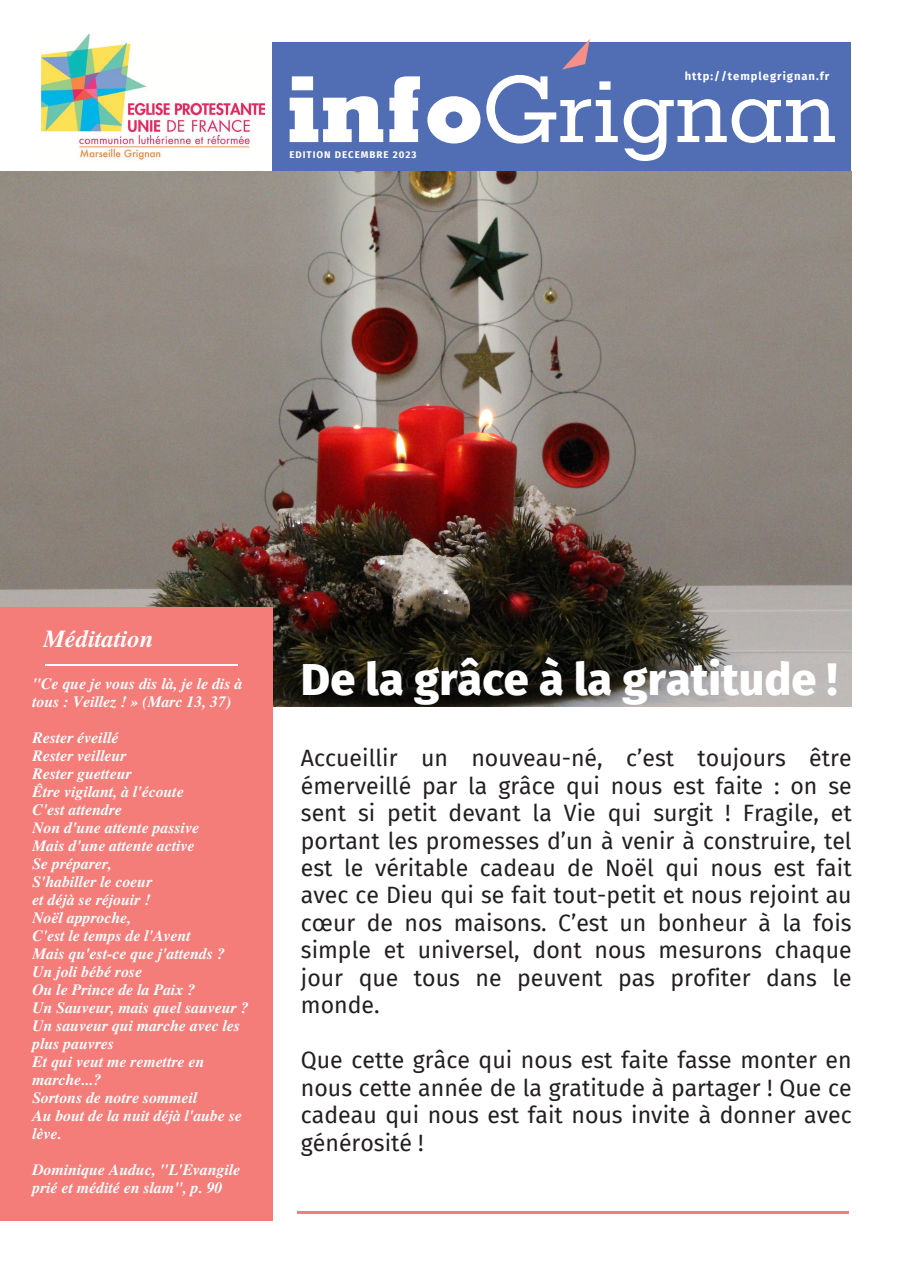
<style>
.page{position:relative;width:897px;height:1272px;background:#fff}
.page>*{position:absolute;margin:0;border:0;box-sizing:border-box;transform-origin:0 0}
.t1{font:800 45px "Fira Sans";color:#fff}
.t2{font:italic 700 24.45px "Te X Gyre Termes";color:#fff}
.t3{font:23.1px/27.5px "Fira Sans";color:#231f20;text-align:justify}
.t4{font:italic 700 15.75px/18px "Te X Gyre Termes";color:#fff}
.t5{font:700 11.25px "Fira Sans";letter-spacing:.085em;color:#fff}
.t6{font:700 9.75px "Fira Sans";letter-spacing:.095em;color:#fff}
</style>
<div class="page">
<div style="left:272px;top:43px;width:578px;height:138px;background:#516db4"></div>
<svg style="left:562px;top:39px;width:28px;height:31px"></svg>
<img style="left:41px;top:35px;width:223px;height:126px">
<svg style="left:290px;top:75px;width:545px;height:86px"></svg>
<hr style="left:298px;top:1211px;width:550px;height:2px;background:#f47d7a">
<img style="left:0;top:171px;width:851px;height:536px">
<div style="left:0;top:607px;width:272px;height:613px;background:#f47d7a"></div>
<hr style="left:46px;top:664px;width:191px;height:1px;background:#fff">
<p class="t6" style="left:289px;top:149px;width:128px">EDITION DECEMBRE 2023</p>
<p class="t5" style="left:685px;top:70px;width:146px">http://templegrignan.fr</p>
<p class="t2" style="left:44px;top:620px;width:111px">Méditation</p>
<p class="t4" style="left:33px;top:673px;width:211px">"Ce que je vous dis là, je le dis à tous : Veillez ! » (Marc 13, 37)</p>
<p class="t4" style="left:33px;top:727px;width:88px">Rester éveillé</p>
<p class="t4" style="left:33px;top:745px;width:96px">Rester veilleur</p>
<p class="t4" style="left:33px;top:763px;width:101px">Rester guetteur</p>
<p class="t4" style="left:33px;top:781px;width:153px">Être vigilant, à l'écoute</p>
<p class="t4" style="left:33px;top:799px;width:91px">C'est attendre</p>
<p class="t4" style="left:33px;top:817px;width:168px">Non d'une attente passive</p>
<p class="t4" style="left:33px;top:835px;width:164px">Mais d'une attente active</p>
<p class="t4" style="left:33px;top:853px;width:81px">Se préparer,</p>
<p class="t4" style="left:33px;top:871px;width:121px">S'habiller le coeur</p>
<p class="t4" style="left:33px;top:889px;width:120px">et déjà se réjouir !</p>
<p class="t4" style="left:33px;top:907px;width:100px">Noël approche,</p>
<p class="t4" style="left:33px;top:925px;width:160px">C'est le temps de l'Avent</p>
<p class="t4" style="left:33px;top:943px;width:194px">Mais qu'est-ce que j'attends ?</p>
<p class="t4" style="left:33px;top:961px;width:111px">Un joli bébé rose</p>
<p class="t4" style="left:33px;top:979px;width:164px">Ou le Prince de la Paix ?</p>
<p class="t4" style="left:33px;top:997px;width:218px">Un Sauveur, mais quel sauveur ?</p>
<p class="t4" style="left:33px;top:1015px;width:209px">Un sauveur qui marche avec les plus pauvres</p>
<p class="t4" style="left:33px;top:1051px;width:173px">Et qui veut me remettre en marche...?</p>
<p class="t4" style="left:33px;top:1087px;width:166px">Sortons de notre sommeil</p>
<p class="t4" style="left:33px;top:1105px;width:211px">Au bout de la nuit déjà l'aube se lève.</p>
<p class="t4" style="left:33px;top:1159px;width:209px">Dominique Auduc, "L'Evangile prié et médité en slam", p. 90</p>
<p class="t1" style="left:301px;top:653px;width:538px">De la grâce à la gratitude !</p>
<p class="t3" style="left:301px;top:744px;width:552px">Accueillir un nouveau-né, c’est toujours être émerveillé par la grâce qui nous est faite : on se sent si petit devant la Vie qui surgit ! Fragile, et portant les promesses d’un à venir à construire, tel est le véritable cadeau de Noël qui nous est fait avec ce Dieu qui se fait tout-petit et nous rejoint au cœur de nos maisons. C’est un bonheur à la fois simple et universel, dont nous mesurons chaque jour que tous ne peuvent pas profiter dans le monde.</p>
<p class="t3" style="left:301px;top:1046px;width:552px">Que cette grâce qui nous est faite fasse monter en nous cette année de la gratitude à partager ! Que ce cadeau qui nous est fait nous invite à donner avec générosité !</p>
</div>
